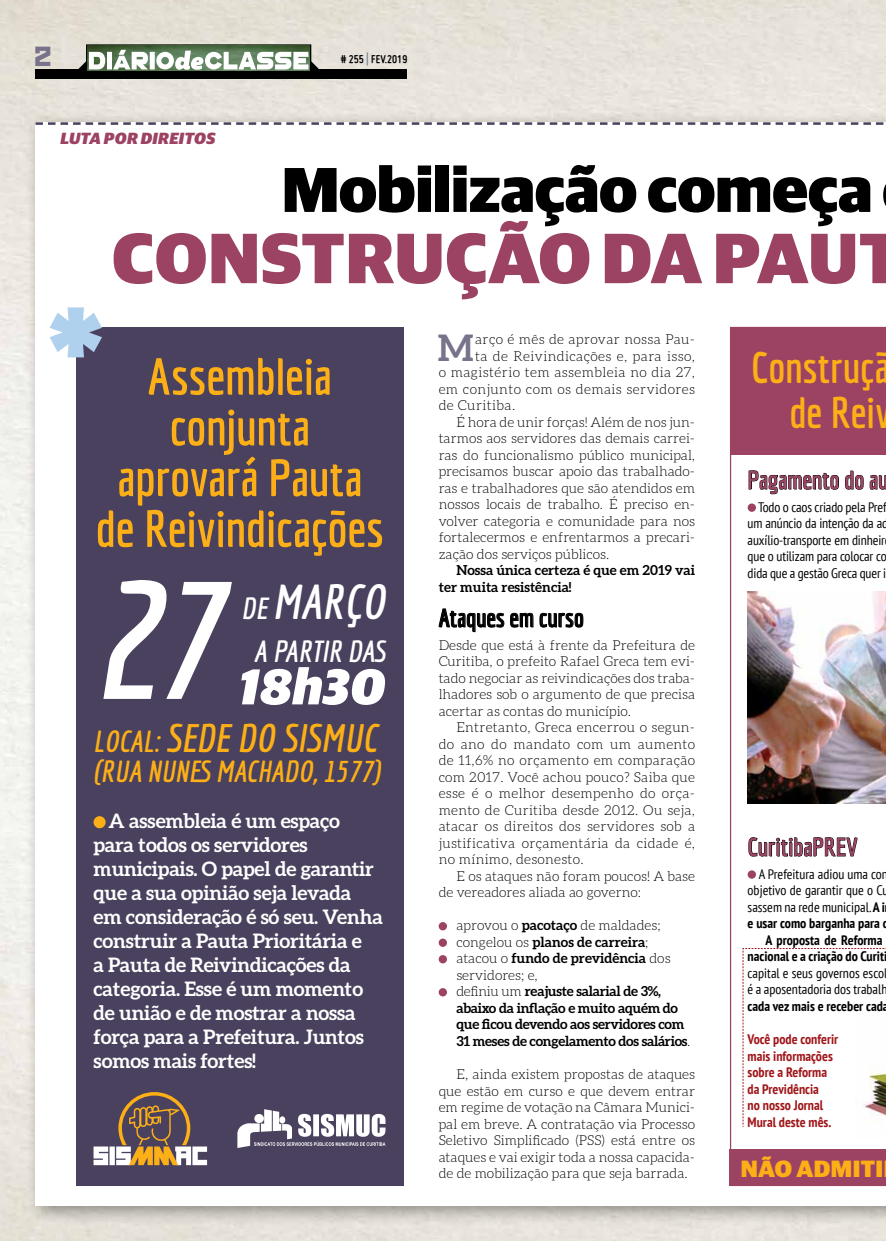
<style>
.page{position:relative;width:886px;height:1241px;background:#fff}
.page>*{position:absolute;margin:0;border:0;box-sizing:border-box;transform-origin:0 0}
.t1{font:italic 700 164.62px "Economica";color:#fff}
.t2{font:900 71.25px "Guardian Sans";letter-spacing:.02em;color:#9c4263}
.t3{font:900 63.25px "Guardian Sans";color:#000}
.t4{font:700 50.75px/50.8px "Economica";letter-spacing:-.01em;color:#fcaf17;text-align:center}
.t5{font:italic 900 50.38px "Guardian Sans";color:#fff}
.t6{font:italic 700 47.75px "Economica";color:#fff}
.t7{font:700 42.88px/44.6px "Economica";letter-spacing:-.005em;color:#fcaf17;text-align:right}
.t8{font:italic 700 38.75px "Economica";color:#fcaf17}
.t9{font:700 36.62px "Aleo";color:#78728a}
.t10{font:italic 700 29.75px "Economica";color:#fcaf17}
.t11{font:italic 700 29.75px "Economica";color:#fff}
.t12{font:700 25px "Economica";letter-spacing:-.005em;color:#9c4263}
.t13{font:700 25px "Economica";color:#000}
.t14{font:24.25px "Red October";color:#78728a}
.t15{font:900 23.62px "Guardian Sans";letter-spacing:.02em;color:#fcaf17}
.t16{font:700 20px/23.9px "Aleo";letter-spacing:-.01em;color:#fff}
.t17{font:italic 900 16.25px "Guardian Sans";letter-spacing:.02em;color:#9c4263}
.t18{font:300 13.75px/16.5px "Aleo";color:#000;text-align:justify}
.t19{font:condensed 13.75px/16.5px "PT Sans";letter-spacing:-.01em;color:#000}
.t20{font:700 13.75px/16.5px "Aleo";letter-spacing:-.02em;color:#000}
.t21{font:300 13.75px "Aleo";letter-spacing:.03em;color:#000}
.t22{font:700 condensed 13.75px "PT Sans";color:#000}
.t23{font:700 condensed 13.75px/16.5px "PT Sans";color:#a0171a}
.t24{font:700 13.75px/16.5px "Aleo";color:#000}
.t25{font:700 12.12px "Miso";color:#000}
.s1{color:#728793}
.s2{font-weight:300}
.s3{font-size:29.75px}
.s4{font-weight:700}
</style>
<div class="page">
<div style="left:25px;top:112px;width:861px;height:1113px;background:#000;opacity:.4"></div>
<div style="left:35px;top:122px;width:851px;height:1083px;background:#fff"></div>
<svg style="left:730px;top:455px;width:156px;height:730px"></svg>
<div style="left:730px;top:327px;width:156px;height:128px;background:#9c4263"></div>
<svg style="left:35px;top:122px;width:849px;height:3px"></svg>
<div style="left:35px;top:69px;width:372px;height:10px;background:#000"></div>
<div style="left:86px;top:44px;width:225px;height:28px;border:4px solid #000"></div>
<img style="left:88px;top:46px;width:222px;height:25px">
<svg style="left:78px;top:50px;width:241px;height:20px"></svg>
<svg style="left:748px;top:470px;width:91px;height:24px"></svg>
<svg style="left:845px;top:470px;width:41px;height:20px"></svg>
<div style="left:748px;top:503px;width:8px;height:8px;background:#9c4263;border-radius:50%"></div>
<svg style="left:438px;top:608px;width:66px;height:24px"></svg>
<svg style="left:510px;top:612px;width:73px;height:15px"></svg>
<svg style="left:439px;top:921px;width:8px;height:9px"></svg>
<div style="left:439px;top:938px;width:8px;height:8px;background:#9c4263;border-radius:50%"></div>
<svg style="left:439px;top:954px;width:8px;height:9px"></svg>
<svg style="left:439px;top:987px;width:8px;height:9px"></svg>
<div style="left:76px;top:327px;width:327px;height:858px;background:#49415d"></div>
<svg style="left:50px;top:307px;width:52px;height:50px"></svg>
<div style="left:94px;top:816px;width:12px;height:12px;background:#fcaf17;border-radius:50%"></div>
<svg style="left:94px;top:1092px;width:113px;height:72px"></svg>
<svg style="left:237px;top:1109px;width:148px;height:38px"></svg>
<img style="left:855px;top:921px;width:31px;height:217px">
<svg style="left:748px;top:836px;width:109px;height:20px"></svg>
<div style="left:748px;top:870px;width:8px;height:8px;background:#9c4263;border-radius:50%"></div>
<svg style="left:742px;top:947px;width:144px;height:180px"></svg>
<img style="left:748px;top:591px;width:138px;height:211px">
<h3 class="t14" style="left:35px;top:41px;width:19px">2</h3>
<p class="t25" style="left:341px;top:52px;width:68px"># 255 <span class="s1">|</span> fev.2019</p>
<p class="t17" style="left:60px;top:125px;width:156px">LUTA POR DIREITOS</p>
<h3 class="t3" style="left:282px;top:142px;width:592px">MOBILIZAÇÃO COMEÇA</h3>
<h2 class="t2" style="left:112px;top:204px;width:791px">CONSTRUÇÃO DA PAUT</h2>
<h3 class="t9" style="left:438px;top:325px;width:38px">M</h3>
<p class="t21" style="left:475px;top:331px;width:222px">arço é mês de aprovar nossa Pau-</p>
<p class="t21" style="left:475px;top:348px;width:221px">ta de Reivindicações e, para isso,</p>
<p class="t21" style="left:439px;top:364px;width:258px">o magistério tem assembleia no dia 27,</p>
<p class="t21" style="left:439px;top:381px;width:258px">em conjunto com os demais servidores</p>
<p class="t21" style="left:439px;top:397px;width:78px">de Curitiba.</p>
<p class="t18" style="left:456px;top:414px;width:240px">É hora de unir forças! Além de nos jun-</p>
<p class="t18" style="left:439px;top:431px;width:258px">tarmos aos servidores das demais carrei-</p>
<p class="t18" style="left:439px;top:447px;width:258px">ras do funcionalismo público municipal,</p>
<p class="t18" style="left:439px;top:464px;width:258px">precisamos buscar apoio das trabalhado-</p>
<p class="t18" style="left:439px;top:480px;width:258px">ras e trabalhadores que são atendidos em</p>
<p class="t18" style="left:439px;top:497px;width:258px">nossos locais de trabalho. É preciso en-</p>
<p class="t18" style="left:439px;top:513px;width:258px">volver categoria e comunidade para nos</p>
<p class="t18" style="left:439px;top:530px;width:258px">fortalecermos e enfrentarmos a precari-</p>
<p class="t18" style="left:439px;top:546px;width:172px">zação dos serviços públicos.</p>
<p class="t24" style="left:439px;top:562px;width:258px;text-indent:18px">Nossa única certeza é que em 2019 vai ter muita resistência!</p>
<h3 class="t13" style="left:439px;top:603px;width:147px">Ataques em curso</h3>
<p class="t18" style="left:439px;top:637px;width:258px">Desde que está à frente da Prefeitura de Curitiba, o prefeito Rafael Greca tem evi&shy;tado negociar as reivindicações dos traba&shy;lhadores sob o argumento de que precisa acertar as contas do município.</p>
<p class="t18" style="left:439px;top:720px;width:258px;text-indent:18px">Entretanto, Greca encerrou o segun&shy;do ano do mandato com um aumento de 11,6% no orçamento em comparação com 2017. Você achou pouco? Saiba que esse é o melhor desempenho do orça&shy;mento de Curitiba desde 2012. Ou seja, atacar os direitos dos servidores sob a justificativa orçamentária da cidade é, no mínimo, desonesto.</p>
<p class="t18" style="left:439px;top:868px;width:258px;text-indent:18px">E os ataques não foram poucos! A base de vereadores aliada ao governo:</p>
<p class="t20" style="left:456px;top:917px;width:236px"><span class="s2">aprovou o</span> pacotaço <span class="s2">de maldades; congelou os</span> planos de carreira<span class="s2">; atacou o</span> fundo de previdência <span class="s2">dos servidores; e,<br>definiu um</span> reajuste salarial de 3%, abaixo da inflação e muito aquém do que ficou devendo aos servidores com<br>31 meses de congelamento dos salários<span class="s2">.</span></p>
<p class="t18" style="left:439px;top:1066px;width:258px;text-indent:18px">E, ainda existem propostas de ataques que estão em curso e que devem entrar em regime de votação na Câmara Munici&shy;pal em breve. A contratação via Processo Seletivo Simplificado (PSS) está entre os ataques e vai exigir toda a nossa capacida&shy;de de mobilização para que seja barrada.</p>
<h3 class="t7" style="left:751px;top:345px;width:141px">Construçã de Reiv</h3>
<h3 class="t4" style="left:96px;top:350px;width:290px">Assembleia conjunta aprovará Pauta de Reivindicações</h3>
<h3 class="t6" style="left:241px;top:573px;width:145px"><span class="s3">DE</span> MARÇO</h3>
<h3 class="t11" style="left:254px;top:633px;width:133px">A PARTIR DAS</h3>
<h3 class="t12" style="left:748px;top:465px;width:142px">Pagamento do au</h3>
<p class="t19" style="left:748px;top:498px;width:142px;text-indent:10px">Todo o caos criado pela Pref um anúncio da intenção da ad auxílio-transporte em dinheir que o utilizam para colocar co dida que a gestão Greca quer i</p>
<h1 class="t1" style="left:94px;top:542px;width:127px">27</h1>
<h3 class="t5" style="left:238px;top:648px;width:148px">18h30</h3>
<h3 class="t8" style="left:94px;top:715px;width:285px"><span class="s3">LOCAL:</span> SEDE DO SISMUC</h3>
<h3 class="t10" style="left:94px;top:753px;width:288px">(RUA NUNES MACHADO, 1577)</h3>
<p class="t16" style="left:94px;top:810px;width:291px;text-indent:15px">A assembleia é um espaço para todos os servidores municipais. O papel de garantir que a sua opinião seja levada em consideração é só seu. Venha construir a Pauta Prioritária e<br>a Pauta de Reivindicações da categoria. Esse é um momento de união e de mostrar a nossa força para a Prefeitura. Juntos somos mais fortes!</p>
<h3 class="t12" style="left:748px;top:832px;width:111px">CuritibaPREV</h3>
<p class="t19" style="left:759px;top:865px;width:131px">A Prefeitura adiou uma con</p>
<p class="t19" style="left:748px;top:881px;width:142px">objetivo de garantir que o Cu</p>
<p class="t19" style="left:748px;top:898px;width:139px">sassem na rede municipal. <span class="s4">A i</span></p>
<p class="t22" style="left:748px;top:914px;width:143px">e usar como barganha para o</p>
<p class="t22" style="left:765px;top:930px;width:119px">A proposta de Reforma</p>
<p class="t22" style="left:748px;top:947px;width:141px">nacional e a criação do Curiti</p>
<p class="t19" style="left:748px;top:964px;width:141px">capital e seus governos esco é a aposentadoria dos trabalh</p>
<p class="t22" style="left:748px;top:996px;width:143px">cada vez mais e receber cada</p>
<p class="t23" style="left:748px;top:1030px;width:92px">Você pode conferir mais informações sobre a Reforma da Previdência<br>no nosso Jornal<br>Mural deste mês.</p>
<h3 class="t15" style="left:741px;top:1150px;width:144px">NÃO ADMITI</h3>
</div>
